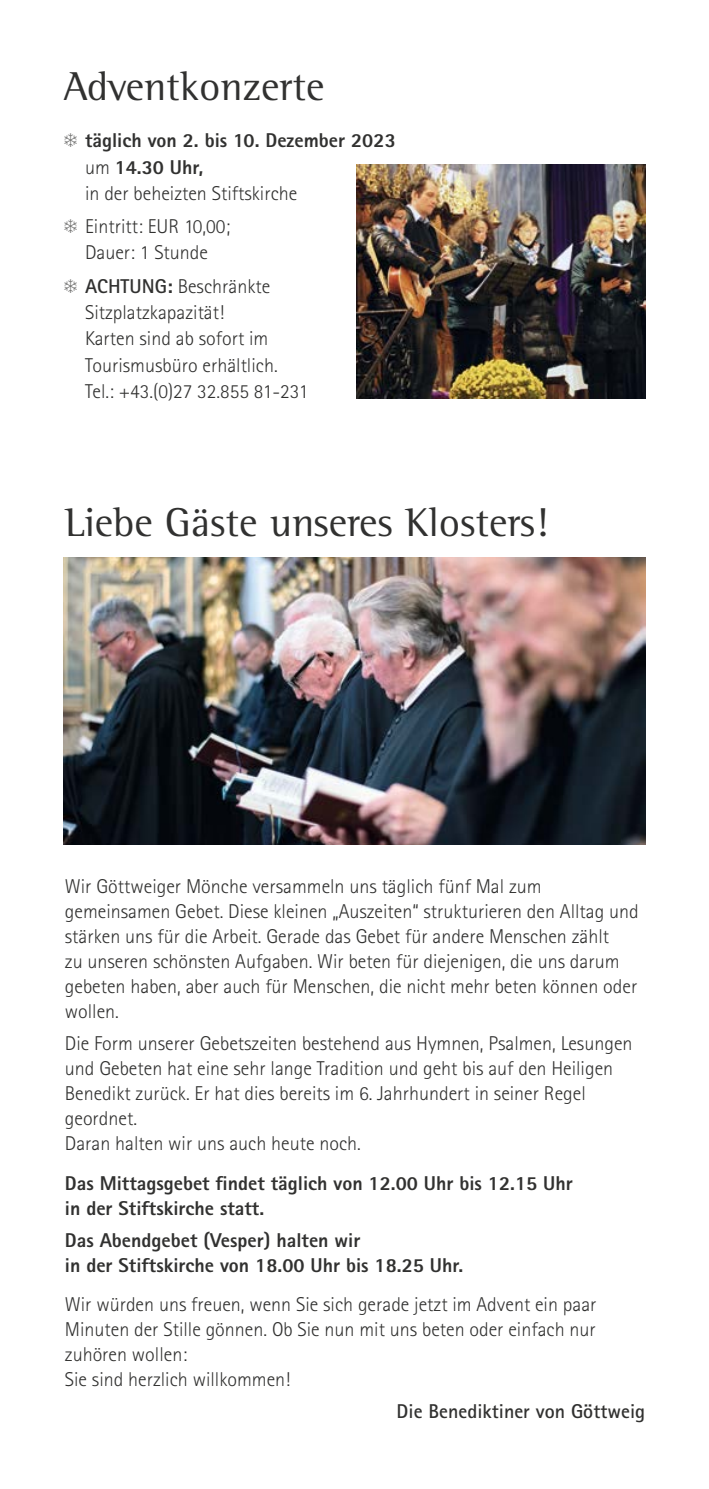
<style>
.page{position:relative;width:709px;height:1489px;background:#fff}
.page>*{position:absolute;margin:0;border:0;box-sizing:border-box;transform-origin:0 0}
.t1{font:41.25px "Rotis Semi Serif Pro";color:#313130}
.t2{font:300 20px/25px "Rotis Sans Serif Pro";color:#313130}
.t3{font:800 20px/25px "Rotis Sans Serif Pro";color:#313130}
.t4{font:700 20px "Rotis Sans Serif Pro";color:#313130}
.s1{color:#686867}
.s2{font-weight:300}
.s3{font-weight:700}
</style>
<div class="page">
<img style="left:64px;top:557px;width:581px;height:287px">
<img style="left:356px;top:165px;width:289px;height:234px">
<h1 class="t1" style="left:64px;top:61px;width:262px">Adventkonzerte</h1>
<p class="t3" style="left:85px;top:127px;width:312px;line-height:26.2px;text-indent:-21px"><span class="s1">❄</span> täglich von 2. bis 10. Dezember 2023 <span class="s2">um</span> 14.30 Uhr,<br><span class="s2">in der beheizten Stiftskirche</span></p>
<p class="t2" style="left:64px;top:214px;width:168px;line-height:26.2px;text-align:center"><span class="s1">❄</span> Eintritt: EUR 10,00;<br>Dauer: 1 Stunde</p>
<p class="t2" style="left:85px;top:273px;width:225px;line-height:26.2px;text-indent:-21px"><span class="s1">❄</span> <span class="s3">ACHTUNG:</span> Beschränkte<br>Sitzplatzkapazität!<br>Karten sind ab sofort im<br>Tourismusbüro erhältlich.<br>Tel.: +43.(0)27 32.855 81-231</p>
<h1 class="t1" style="left:65px;top:497px;width:484px">Liebe Gäste unseres Klosters!</h1>
<p class="t2" style="left:65px;top:874px;width:575px">Wir Göttweiger Mönche versammeln uns täglich fünf Mal zum gemeinsamen Gebet. Diese kleinen „Auszeiten“ strukturieren den Alltag und stärken uns für die Arbeit. Gerade das Gebet für andere Menschen zählt<br>zu unseren schönsten Aufgaben. Wir beten für diejenigen, die uns darum gebeten haben, aber auch für Menschen, die nicht mehr beten können oder wollen.</p>
<p class="t2" style="left:65px;top:1031px;width:569px">Die Form unserer Gebetszeiten bestehend aus Hymnen, Psalmen, Lesungen und Gebeten hat eine sehr lange Tradition und geht bis auf den Heiligen Benedikt zurück. Er hat dies bereits im 6. Jahrhundert in seiner Regel geordnet.<br>Daran halten wir uns auch heute noch.</p>
<p class="t3" style="left:65px;top:1169px;width:509px">Das Mittagsgebet findet täglich von 12.00 Uhr bis 12.15 Uhr in der Stiftskirche statt.</p>
<p class="t3" style="left:65px;top:1227px;width:400px">Das Abendgebet (Vesper) halten wir<br>in der Stiftskirche von 18.00 Uhr bis 18.25 Uhr.</p>
<p class="t2" style="left:65px;top:1291px;width:533px">Wir würden uns freuen, wenn Sie sich gerade jetzt im Advent ein paar Minuten der Stille gönnen. Ob Sie nun mit uns beten oder einfach nur zuhören wollen:<br>Sie sind herzlich willkommen!</p>
<p class="t4" style="left:396px;top:1398px;width:250px">Die Benediktiner von Göttweig</p>
</div>
